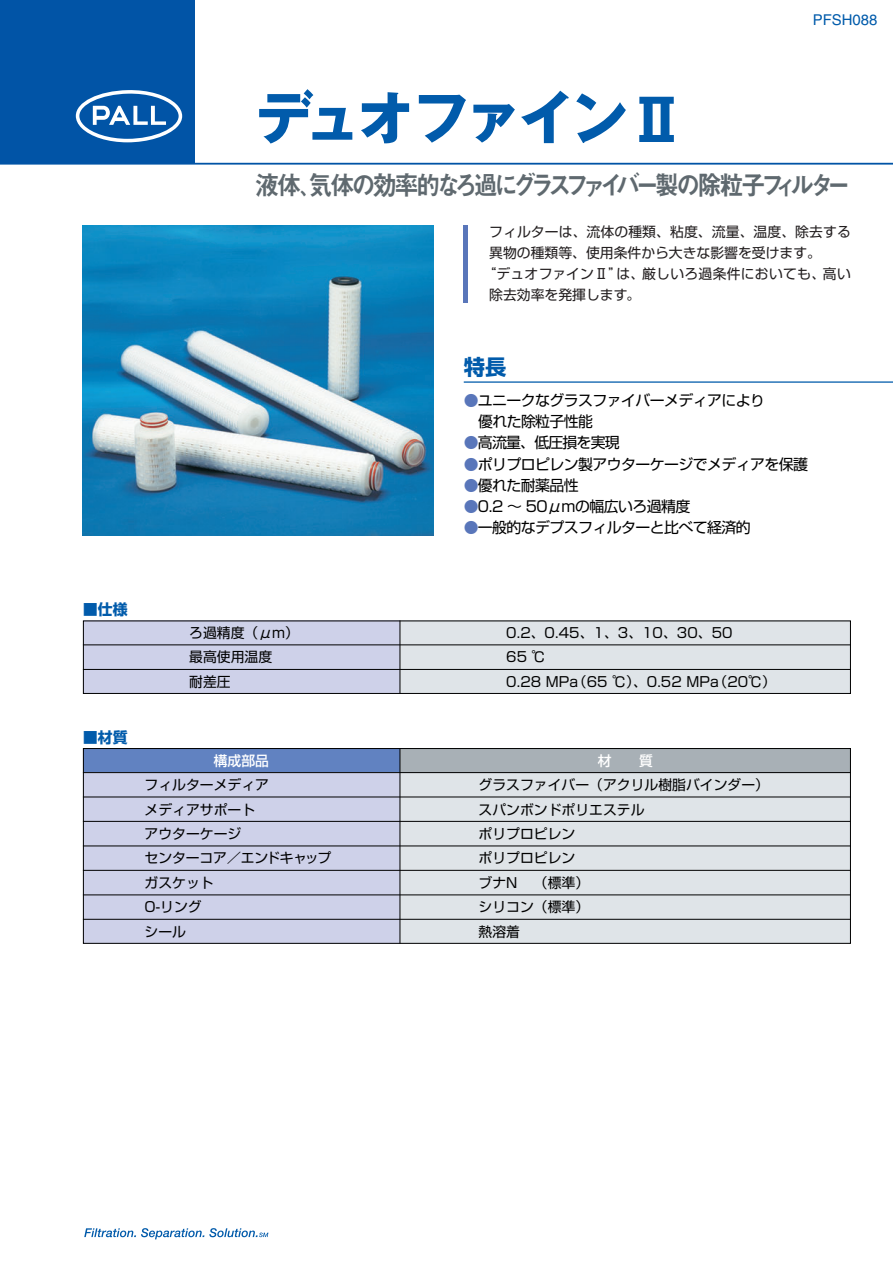
<style>
.page{position:relative;width:893px;height:1262px;background:#fff}
.page>*{position:absolute;margin:0;border:0;box-sizing:border-box;transform-origin:0 0}
.t1{font:700 57.45px "Gothic MB101";letter-spacing:-.065em;color:#015bab}
.t2{font:26.55px "Midashi Go MB31";letter-spacing:-.185em;color:#5f696f;scale:.9 1}
.t3{font:700 21.3px "Shin Go";color:#015bab}
.t4{font:14.85px/21.3px "Shin Go";letter-spacing:-.04em;color:#000}
.t5{font:14.85px "Helvetica";color:#015bab}
.t6{font:700 14.85px "Shin Go";color:#015bab}
.t7{font:13.8px/24.5px "Shin Go";color:#000}
.t8{font:13.8px "Shin Go";letter-spacing:.005em;color:#231f20}
.t9{font:500 13.8px "Shin Go";color:#fff}
.s1{color:#5976ba}
</style>
<div class="page">
<div style="left:0;top:0;width:195px;height:164px;background:#0154a6"></div>
<svg style="left:76px;top:90px;width:106px;height:52px"></svg>
<svg style="left:84px;top:1228px;width:184px;height:11px"></svg>
<hr style="left:0;top:163px;width:892px;height:2px;background:#0154a6">
<div style="left:463px;top:225px;width:5px;height:78px;background:#5976ba"></div>
<hr style="left:464px;top:381px;width:428px;height:2px;background:#015bab">
<img style="left:83px;top:225px;width:351px;height:311px">
<svg style="left:82px;top:620px;width:769px;height:324px"></svg>
<p class="t5" style="left:812px;top:15px;width:66px">PFSH088</p>
<h1 class="t1" style="left:255px;top:97px;width:431px">デュオファインⅡ</h1>
<h2 class="t2" style="left:255px;top:175px;width:663px">液体､気体の効率的なろ過にグラスファイバー製の除粒子フィルター</h2>
<p class="t8" style="left:489px;top:226px;width:363px">フィルターは、流体の種類、粘度、流量、温度、除去する</p>
<p class="t8" style="left:489px;top:247px;width:333px">異物の種類等、使用条件から大きな影響を受けます。</p>
<p class="t8" style="left:482px;top:269px;width:370px">“デュオファインⅡ”は、厳しいろ過条件においても、高い</p>
<p class="t8" style="left:489px;top:290px;width:152px">除去効率を発揮します。</p>
<h3 class="t3" style="left:463px;top:359px;width:44px">特長</h3>
<p class="t4" style="left:478px;top:391px;width:288px;text-indent:-14px"><span class="s1">●</span>ユニークなグラスファイバーメディアにより優れた除粒子性能</p>
<p class="t4" style="left:463px;top:434px;width:157px"><span class="s1">●</span>高流量、低圧損を実現</p>
<p class="t4" style="left:463px;top:455px;width:345px"><span class="s1">●</span>ポリプロピレン製アウターケージでメディアを保護</p>
<p class="t4" style="left:463px;top:476px;width:117px"><span class="s1">●</span>優れた耐薬品性</p>
<p class="t4" style="left:463px;top:497px;width:228px"><span class="s1">●</span>0.2 ～ 50μmの幅広いろ過精度</p>
<p class="t4" style="left:463px;top:519px;width:288px"><span class="s1">●</span>一般的なデプスフィルターと比べて経済的</p>
<p class="t6" style="left:83px;top:604px;width:46px">■仕様</p>
<p class="t6" style="left:83px;top:731px;width:46px">■材質</p>
<p class="t7" style="left:189px;top:622px;width:111px">ろ過精度（μm）最高使用温度<br>耐差圧</p>
<p class="t7" style="left:506px;top:622px;width:271px">0.2、0.45、1、3、10、30、50<br>65 ℃<br>0.28 MPa（65 ℃）、0.52 MPa（20℃）</p>
<p class="t9" style="left:214px;top:755px;width:57px">構成部品</p>
<p class="t7" style="left:145px;top:774px;width:188px">フィルターメディア<br>メディアサポート<br>アウターケージ<br>センターコア／エンドキャップガスケット<br>O-リング<br>シール</p>
<p class="t9" style="left:597px;top:755px;width:57px">材　　質</p>
<p class="t7" style="left:478px;top:774px;width:292px">グラスファイバー（アクリル樹脂バインダー）スパンボンドポリエステル<br>ポリプロピレン<br>ポリプロピレン<br>ブナN （標準）<br>シリコン（標準）<br>熱溶着</p>
</div>
